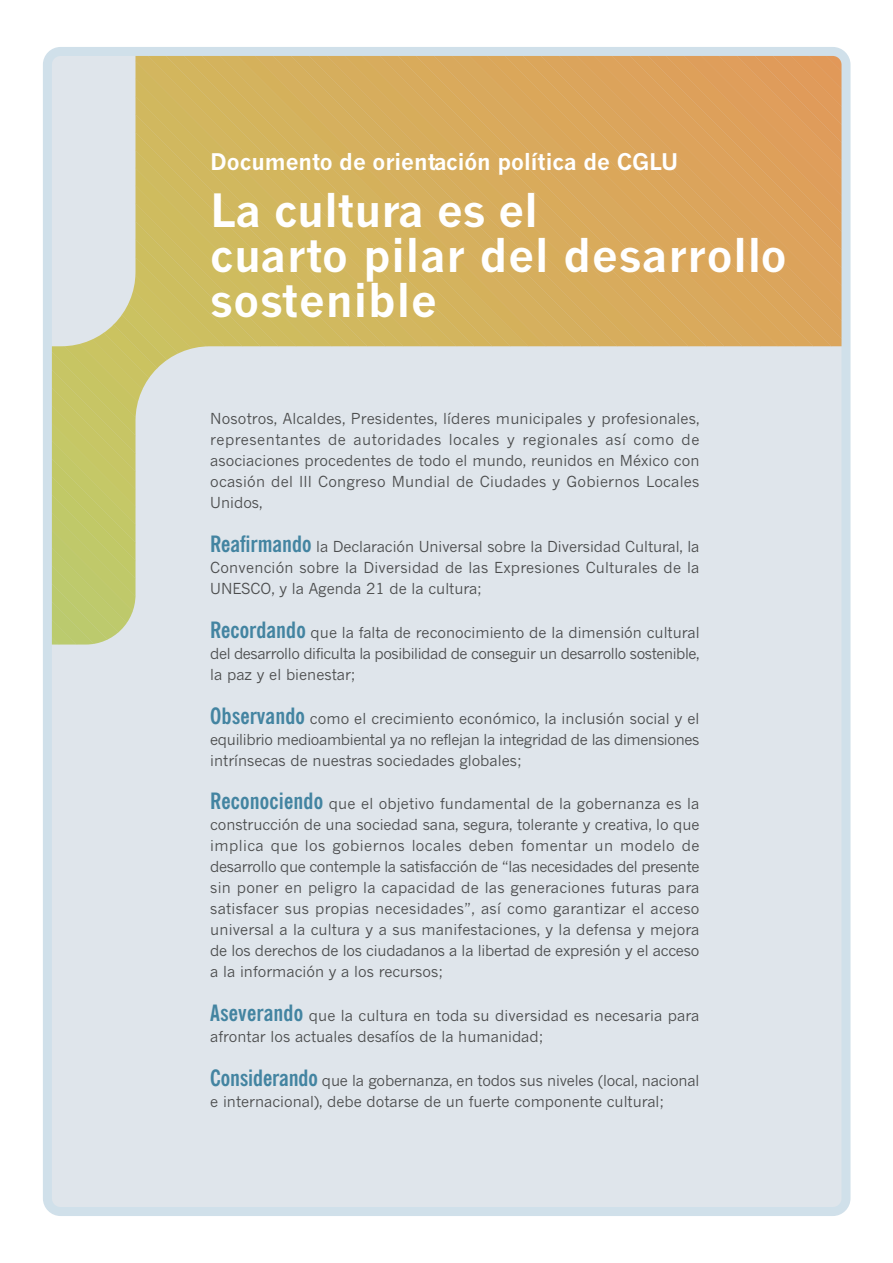
<style>
.page{position:relative;width:893px;height:1263px;background:#fff}
.page>*{position:absolute;margin:0;border:0;box-sizing:border-box;transform-origin:0 0}
.t1{font:700 45px/45px "News Gothic";letter-spacing:.02em;color:#fff}
.t2{font:700 22.5px "News Gothic";color:#fff}
.t3{font:15px/21px "News Gothic";color:#4b4c4d;text-align:justify}
.s1{font-family:"News Gothic BT";font-weight:700;font-stretch:condensed;font-size:22.5px;color:#4384a1}
</style>
<div class="page">
<div style="left:47px;top:51px;width:799px;height:1161px;background:#dfe5eb;border-radius:13px"></div>
<svg style="left:88px;top:337px;width:28px;height:306px;background:#c3c86b"></svg>
<div style="left:97px;top:331px;width:28px;height:303px;background:#c5c867"></div>
<div style="left:106px;top:323px;width:25px;height:302px;background:#c6c866"></div>
<svg style="left:115px;top:312px;width:19px;height:304px;background:#c5c768"></svg>
<svg style="left:124px;top:291px;width:12px;height:316px;background:#c7c76a"></svg>
<svg style="left:133px;top:57px;width:8px;height:541px"></svg>
<div style="left:141px;top:57px;width:9px;height:336px;background:#cebd60"></div>
<div style="left:150px;top:57px;width:9px;height:320px;background:#cfbc60"></div>
<div style="left:159px;top:57px;width:9px;height:310px;background:#cfbc5f"></div>
<div style="left:168px;top:57px;width:9px;height:303px;background:#cfbc5f"></div>
<div style="left:177px;top:57px;width:9px;height:297px;background:#cfbb5f"></div>
<div style="left:186px;top:57px;width:9px;height:294px;background:#d0bb5f"></div>
<div style="left:195px;top:57px;width:9px;height:291px;background:#d0ba5f"></div>
<div style="left:204px;top:57px;width:9px;height:290px;background:#d1ba5f"></div>
<div style="left:213px;top:57px;width:9px;height:290px;background:#d1b95f"></div>
<div style="left:222px;top:57px;width:9px;height:290px;background:#d1b95f"></div>
<div style="left:231px;top:57px;width:9px;height:290px;background:#d1b85e"></div>
<div style="left:240px;top:57px;width:8px;height:290px;background:#d1b85e"></div>
<div style="left:248px;top:57px;width:9px;height:290px;background:#d1b85e"></div>
<div style="left:257px;top:57px;width:9px;height:290px;background:#d1b85e"></div>
<div style="left:266px;top:57px;width:9px;height:290px;background:#d1b75e"></div>
<div style="left:275px;top:57px;width:9px;height:290px;background:#d3b75e"></div>
<div style="left:284px;top:57px;width:9px;height:290px;background:#d3b65e"></div>
<div style="left:293px;top:57px;width:9px;height:290px;background:#d3b65e"></div>
<div style="left:302px;top:57px;width:9px;height:290px;background:#d3b65e"></div>
<div style="left:311px;top:57px;width:9px;height:290px;background:#d3b55e"></div>
<div style="left:320px;top:57px;width:9px;height:290px;background:#d3b55e"></div>
<div style="left:329px;top:57px;width:9px;height:290px;background:#d4b45e"></div>
<div style="left:338px;top:57px;width:9px;height:290px;background:#d4b45e"></div>
<div style="left:347px;top:57px;width:8px;height:290px;background:#d4b45e"></div>
<div style="left:355px;top:57px;width:9px;height:290px;background:#d4b35e"></div>
<div style="left:364px;top:57px;width:9px;height:290px;background:#d4b35e"></div>
<div style="left:373px;top:57px;width:9px;height:290px;background:#d4b35e"></div>
<svg style="left:382px;top:57px;width:458px;height:290px;background:#d6b265"></svg>
<svg style="left:391px;top:57px;width:449px;height:283px;background:#d6af5d"></svg>
<svg style="left:400px;top:57px;width:440px;height:274px;background:#d6ae5d"></svg>
<svg style="left:409px;top:57px;width:431px;height:265px;background:#d6ae5d"></svg>
<svg style="left:418px;top:57px;width:422px;height:256px;background:#d7ad5d"></svg>
<svg style="left:427px;top:57px;width:413px;height:247px;background:#d7ac5d"></svg>
<svg style="left:436px;top:57px;width:404px;height:238px;background:#d7ac5d"></svg>
<svg style="left:445px;top:57px;width:395px;height:229px;background:#d8ab5d"></svg>
<div style="left:454px;top:57px;width:386px;height:220px;background:#d8ab5d"></div>
<svg style="left:462px;top:57px;width:378px;height:211px;background:#d8aa5d"></svg>
<svg style="left:471px;top:57px;width:369px;height:203px;background:#d8aa5c"></svg>
<div style="left:480px;top:57px;width:360px;height:194px;background:#d9aa5c"></div>
<div style="left:489px;top:57px;width:351px;height:185px;background:#d9a95c"></div>
<svg style="left:498px;top:57px;width:342px;height:176px;background:#d9a85c"></svg>
<svg style="left:507px;top:57px;width:333px;height:167px;background:#daa75c"></svg>
<div style="left:516px;top:57px;width:324px;height:158px;background:#daa75c"></div>
<div style="left:525px;top:57px;width:315px;height:149px;background:#dba75b"></div>
<svg style="left:534px;top:57px;width:306px;height:140px;background:#dba65c"></svg>
<div style="left:543px;top:57px;width:297px;height:131px;background:#dda25b"></div>
<div style="left:43px;top:47px;width:807px;height:1169px;border:9px solid #d0e0ea;border-radius:13px"></div>
<h2 class="t2" style="left:210px;top:153px;width:469px">Documento de orientación política de CGLU</h2>
<h1 class="t1" style="left:210px;top:191px;width:577px">La cultura es el<br>cuarto pilar del desarrollo sostenible</h1>
<p class="t3" style="left:210px;top:409px;width:490px">Nosotros, Alcaldes, Presidentes, líderes municipales y profesionales, representantes de autoridades locales y regionales así como de asociaciones procedentes de todo el mundo, reunidos en México con ocasión del III Congreso Mundial de Ciudades y Gobiernos Locales Unidos,</p>
<p class="t3" style="left:210px;top:537px;width:490px"><span class="s1">Reafirmando</span> la Declaración Universal sobre la Diversidad Cultural, la Convención sobre la Diversidad de las Expresiones Culturales de la UNESCO, y la Agenda 21 de la cultura;</p>
<p class="t3" style="left:210px;top:623px;width:491px"><span class="s1">Recordando</span> que la falta de reconocimiento de la dimensión cultural del desarrollo dificulta la posibilidad de conseguir un desarrollo sostenible, la paz y el bienestar;</p>
<p class="t3" style="left:210px;top:709px;width:490px"><span class="s1">Observando</span> como el crecimiento económico, la inclusión social y el equilibrio medioambiental ya no reflejan la integridad de las dimensiones intrínsecas de nuestras sociedades globales;</p>
<p class="t3" style="left:210px;top:795px;width:490px"><span class="s1">Reconociendo</span> que el objetivo fundamental de la gobernanza es la construcción de una sociedad sana, segura, tolerante y creativa, lo que implica que los gobiernos locales deben fomentar un modelo de desarrollo que contemple la satisfacción de “las necesidades del presente sin poner en peligro la capacidad de las generaciones futuras para satisfacer sus propias necesidades”, así como garantizar el acceso universal a la cultura y a sus manifestaciones, y la defensa y mejora de los derechos de los ciudadanos a la libertad de expresión y el acceso a la información y a los recursos;</p>
<p class="t3" style="left:210px;top:1007px;width:490px"><span class="s1">Aseverando</span> que la cultura en toda su diversidad es necesaria para afrontar los actuales desafíos de la humanidad;</p>
<p class="t3" style="left:210px;top:1072px;width:491px"><span class="s1">Considerando</span> que la gobernanza, en todos sus niveles (local, nacional e internacional), debe dotarse de un fuerte componente cultural;</p>
</div>
